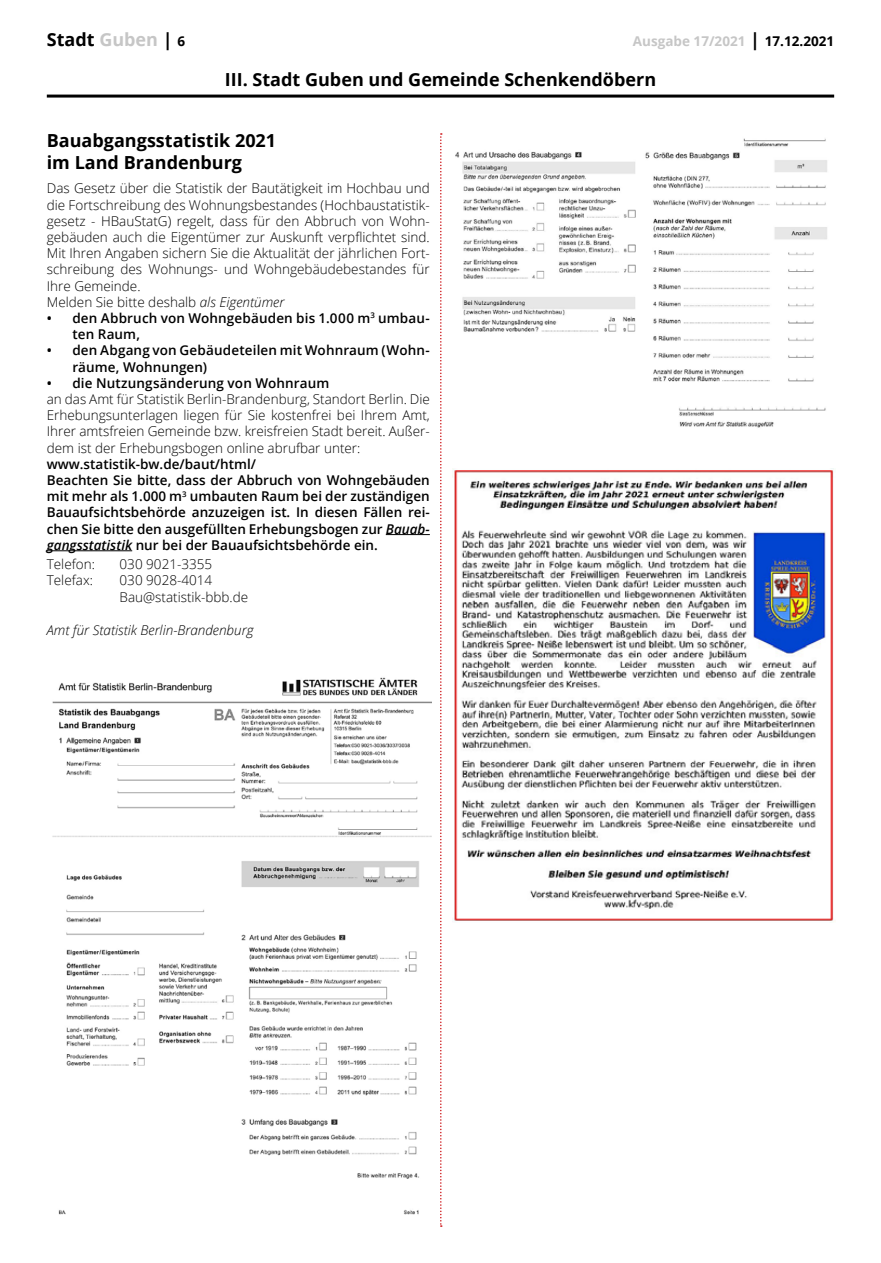
<style>
.page{position:relative;width:881px;height:1263px;background:#fff}
.page>*{position:absolute;margin:0;border:0;box-sizing:border-box;transform-origin:0 0}
.t1{font:700 18px/21.6px "Open Sans";color:#000}
.t2{font:300 13.5px/16.2px "Open Sans";color:#000}
.t3{font:600 13.5px/16.2px "Open Sans";color:#000}
.t4{font:italic 300 13.5px "Open Sans";color:#000}
.t5{font:700 13.5px "Open Sans";color:#c6c6c6}
.s1{color:#c6c6c6}
.s2{font-size:13.5px}
.s3{font-size:18px;color:#000}
.s4{color:#000}
.s5{font-style:italic}
</style>
<div class="page">
<svg style="left:440px;top:133px;width:1px;height:1094px"></svg>
<img style="left:455px;top:138px;width:372px;height:290px">
<img style="left:452px;top:468px;width:382px;height:454px">
<hr style="left:385px;top:534px;width:44px;height:1px;background:#000">
<hr style="left:47px;top:550px;width:85px;height:1px;background:#000">
<img style="left:52px;top:677px;width:379px;height:538px">
<hr style="left:47px;top:95px;width:786px;height:3px;background:#000">
<h1 class="t1" style="left:47px;top:28px;width:140px">Stadt <span class="s1">Guben</span> | <span class="s2">6</span></h1>
<p class="t5" style="left:632px;top:32px;width:203px">Ausgabe 17/2021 <span class="s3">|</span> <span class="s4">17.12.2021</span></p>
<h1 class="t1" style="left:225px;top:68px;width:432px">III. Stadt Guben und Gemeinde Schenkendöbern</h1>
<h1 class="t1" style="left:47px;top:129px;width:231px">Bauabgangsstatistik 2021 im Land Brandenburg</h1>
<p class="t2" style="left:47px;top:180px;width:384px">Das Gesetz über die Statistik der Bautätigkeit im Hochbau und die Fortschreibung des Wohnungsbestandes (Hochbaustatistik&shy;gesetz - HBauStatG) regelt, dass für den Abbruch von Wohn&shy;gebäuden auch die Eigentümer zur Auskunft verpflichtet sind.<br>Mit Ihren Angaben sichern Sie die Aktualität der jährlichen Fort&shy;schreibung des Wohnungs- und Wohngebäudebestandes für Ihre Gemeinde.<br>Melden Sie bitte deshalb <span class="s5">als Eigentümer</span></p>
<p class="t3" style="left:72px;top:310px;width:359px;text-indent:-26px">• den Abbruch von Wohngebäuden bis 1.000 m<sup>3</sup> umbau&shy;ten Raum,</p>
<p class="t3" style="left:72px;top:342px;width:359px;text-indent:-26px">• den Abgang von Gebäudeteilen mit Wohnraum (Wohn&shy;räume, Wohnungen)</p>
<p class="t3" style="left:47px;top:374px;width:284px">• die Nutzungsänderung von Wohnraum</p>
<p class="t2" style="left:47px;top:391px;width:384px;text-align:justify">an das Amt für Statistik Berlin-Brandenburg, Standort Berlin. Die Erhebungsunterlagen liegen für Sie kostenfrei bei Ihrem Amt, Ihrer amtsfreien Gemeinde bzw. kreisfreien Stadt bereit. Außer&shy;dem ist der Erhebungsbogen online abrufbar unter:</p>
<p class="t3" style="left:47px;top:455px;width:384px">www.statistik-bw.de/baut/html/<br>Beachten Sie bitte, dass der Abbruch von Wohngebäuden mit mehr als 1.000 m<sup>3</sup> umbauten Raum bei der zuständigen Bauaufsichtsbehörde anzuzeigen ist. In diesen Fällen rei&shy;chen Sie bitte den ausgefüllten Erhebungsbogen zur <span class="s5">Bauab&shy;gangsstatistik</span> nur bei der Bauaufsichtsbehörde ein.</p>
<p class="t2" style="left:47px;top:556px;width:50px">Telefon:</p>
<p class="t2" style="left:119px;top:556px;width:94px">030 9021-3355</p>
<p class="t2" style="left:47px;top:572px;width:48px">Telefax:</p>
<p class="t2" style="left:119px;top:572px;width:130px">030 9028-4014<br>Bau@statistik-bbb.de</p>
<p class="t4" style="left:47px;top:621px;width:208px">Amt für Statistik Berlin-Brandenburg</p>
</div>
